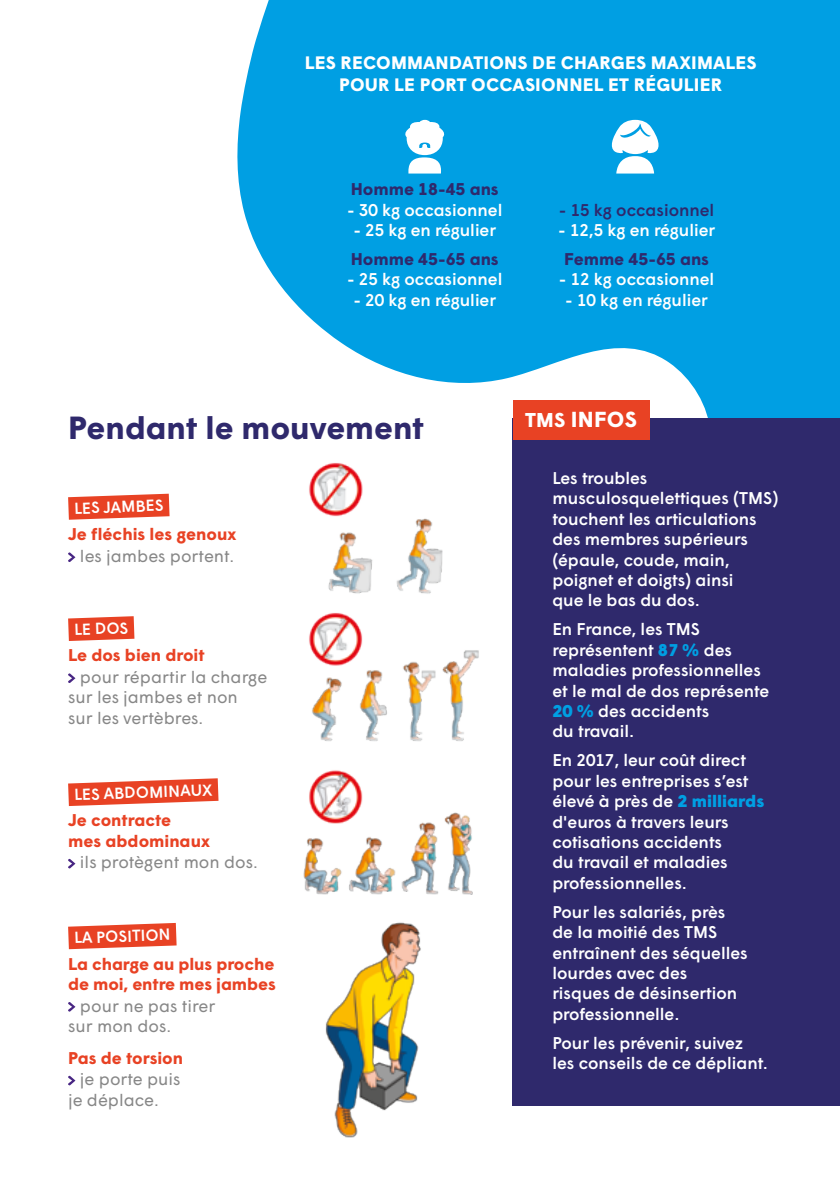
<style>
.page{position:relative;width:840px;height:1191px;background:#fff}
.page>*{position:absolute;margin:0;border:0;box-sizing:border-box;transform-origin:0 0}
.t1{font:700 32px "Wigrum";color:#2f296c}
.t2{font:700 21.8px "Wigrum";letter-spacing:.01em;color:#fff}
.t3{font:700 18px/21.6px "Wigrum";letter-spacing:.01em;color:#fff;text-align:center}
.t4{font:500 17px/20.4px "Wigrum";color:#fff}
.t5{font:17px/20.4px "Wigrum";color:#878787}
.t6{font:700 17px/20.4px "Wigrum";color:#e84224}
.t7{font:700 17px "Wigrum";color:#2f296c}
.t8{font:500 17px "Wigrum";color:#2f296c}
.t9{font:500 16px "Wigrum";color:#fff}
.s1{font-size:20px}
.s2{font-weight:900;color:#009fe3}
</style>
<div class="page">
<svg style="left:237px;top:0;width:602px;height:418px;background:#20abe6"></svg>
<svg style="left:68px;top:494px;width:101px;height:26px;background:#eb5b42"></svg>
<svg style="left:68px;top:552px;width:7px;height:10px"></svg>
<svg style="left:68px;top:616px;width:66px;height:25px;background:#ea553b"></svg>
<svg style="left:68px;top:673px;width:7px;height:10px"></svg>
<svg style="left:68px;top:778px;width:150px;height:28px"></svg>
<svg style="left:68px;top:859px;width:7px;height:9px"></svg>
<svg style="left:68px;top:923px;width:108px;height:26px;background:#eb5b41"></svg>
<svg style="left:68px;top:1002px;width:7px;height:9px"></svg>
<svg style="left:68px;top:1075px;width:7px;height:10px"></svg>
<img style="left:325px;top:922px;width:96px;height:216px">
<img style="left:309px;top:463px;width:134px;height:131px">
<img style="left:303px;top:770px;width:169px;height:125px">
<img style="left:309px;top:613px;width:170px;height:128px">
<div style="left:512px;top:418px;width:327px;height:688px;background:#2f296c"></div>
<div style="left:512px;top:400px;width:137px;height:40px;background:#e84224"></div>
<svg style="left:404px;top:120px;width:40px;height:53px"></svg>
<svg style="left:608px;top:120px;width:52px;height:53px"></svg>
<p class="t3" style="left:304px;top:51px;width:453px">LES RECOMMANDATIONS DE CHARGES MAXIMALES<br>POUR LE PORT OCCASIONNEL ET RÉGULIER</p>
<p class="t7" style="left:350px;top:176px;width:149px">Homme 18-45 ans</p>
<p class="t4" style="left:347px;top:198px;width:157px">- 30 kg occasionnel</p>
<p class="t4" style="left:353px;top:218px;width:144px">- 25 kg en régulier</p>
<p class="t7" style="left:350px;top:246px;width:149px">Homme 45-65 ans</p>
<p class="t4" style="left:347px;top:268px;width:157px">- 25 kg occasionnel</p>
<p class="t4" style="left:353px;top:288px;width:144px">- 20 kg en régulier</p>
<p class="t8" style="left:558px;top:197px;width:157px">- 15 kg occasionnel</p>
<p class="t4" style="left:557px;top:218px;width:158px">- 12,5 kg en régulier</p>
<p class="t7" style="left:564px;top:246px;width:146px">Femme 45-65 ans</p>
<p class="t4" style="left:558px;top:268px;width:157px">- 12 kg occasionnel</p>
<p class="t4" style="left:565px;top:288px;width:144px">- 10 kg en régulier</p>
<h1 class="t1" style="left:68px;top:404px;width:357px">Pendant le mouvement</h1>
<p class="t9" style="left:74px;top:496px;width:91px;rotate:-2deg">LES JAMBES</p>
<p class="t6" style="left:68px;top:523px;width:170px">Je fléchis les genoux</p>
<p class="t5" style="left:80px;top:544px;width:155px">les jambes portent.</p>
<p class="t9" style="left:74px;top:617px;width:56px;rotate:-2deg">LE DOS</p>
<p class="t6" style="left:68px;top:644px;width:138px">Le dos bien droit</p>
<p class="t5" style="left:68px;top:665px;width:201px;text-indent:12px">pour répartir la charge sur les jambes et non<br>sur les vertèbres.</p>
<p class="t9" style="left:74px;top:782px;width:140px;rotate:-2deg">LES ABDOMINAUX</p>
<p class="t6" style="left:68px;top:809px;width:143px">Je contracte<br>mes abdominaux</p>
<p class="t5" style="left:80px;top:851px;width:179px">ils protègent mon dos.</p>
<p class="t9" style="left:74px;top:925px;width:98px;rotate:-2deg">LA POSITION</p>
<p class="t6" style="left:68px;top:952px;width:209px">La charge au plus proche de moi, entre mes jambes</p>
<p class="t5" style="left:68px;top:994px;width:149px;text-indent:12px">pour ne pas tirer sur mon dos.</p>
<p class="t6" style="left:68px;top:1046px;width:116px">Pas de torsion</p>
<p class="t5" style="left:68px;top:1068px;width:114px;text-indent:12px">je porte puis je déplace.</p>
<p class="t2" style="left:525px;top:403px;width:113px"><span class="s1">TMS</span> INFOS</p>
<p class="t4" style="left:552px;top:466px;width:227px">Les troubles musculosquelettiques (TMS) touchent les articulations des membres supérieurs (épaule, coude, main, poignet et doigts) ainsi<br>que le bas du dos.</p>
<p class="t4" style="left:552px;top:618px;width:218px">En France, les TMS représentent <span class="s2">87 %</span> des maladies professionnelles et le mal de dos représente<br><span class="s2">20 %</span> des accidents<br>du travail.</p>
<p class="t4" style="left:552px;top:749px;width:213px">En 2017, leur coût direct pour les entreprises s’est élevé à près de <span class="s2">2 milliards </span>d'euros à travers leurs cotisations accidents<br>du travail et maladies professionnelles.</p>
<p class="t4" style="left:552px;top:900px;width:197px">Pour les salariés, près de la moitié des TMS entraînent des séquelles lourdes avec des risques de désinsertion professionnelle.</p>
<p class="t4" style="left:552px;top:1031px;width:217px">Pour les prévenir, suivez les conseils de ce dépliant.</p>
</div>
